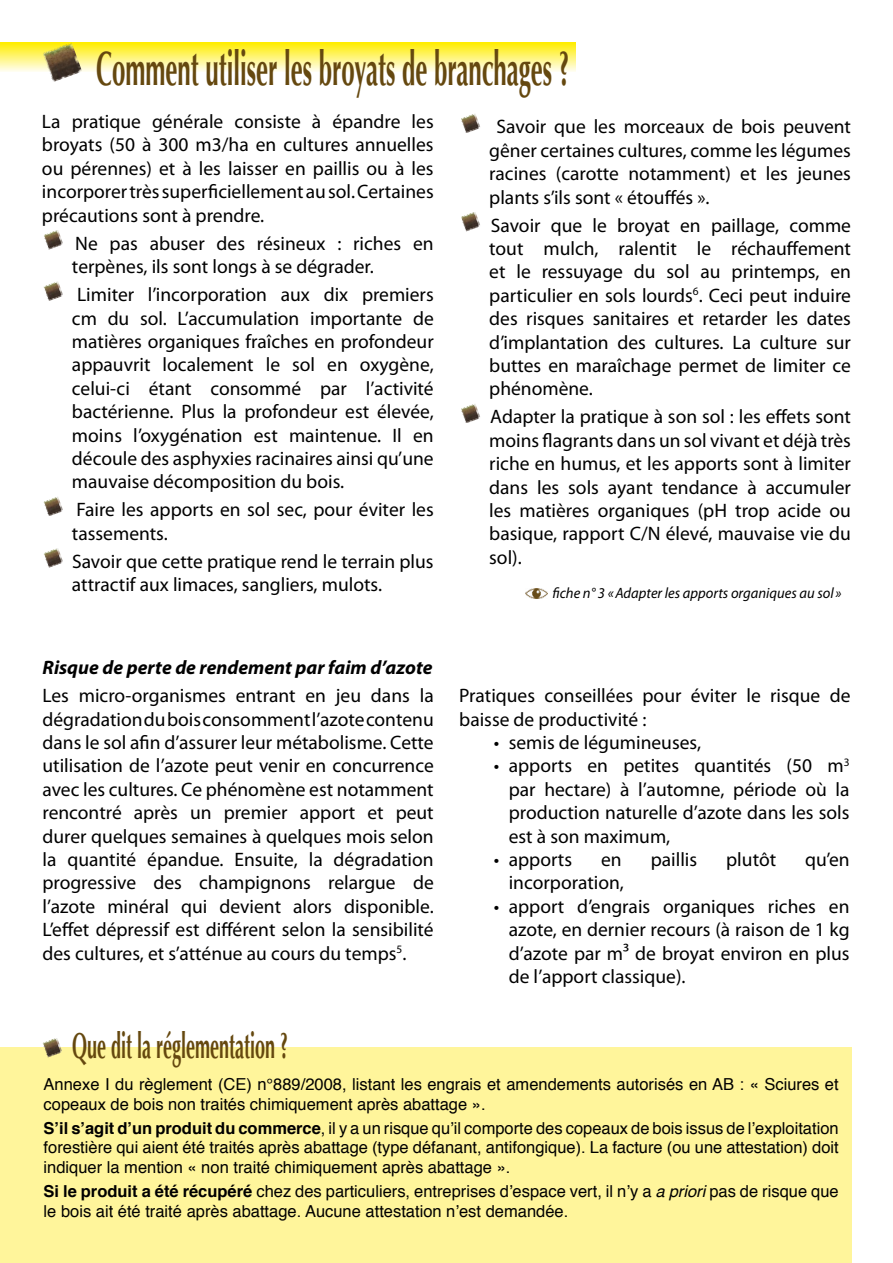
<style>
.page{position:relative;width:893px;height:1263px;background:#fff}
.page>*{position:absolute;margin:0;border:0;box-sizing:border-box;transform-origin:0 0}
.t1{font:700 48px "Optima";color:#65480f;scale:.5 1}
.t2{font:700 36px "Optima";color:#65480f;scale:.5 1}
.t3{font:19.5px/23.4px "Myriad Pro";color:#000;text-align:justify}
.t4{font:italic 700 19.5px "Myriad Pro";color:#000}
.t5{font:16.5px/19.8px "Helvetica";color:#000}
.t6{font:italic 15px "Myriad Pro";color:#000}
.s1{font-weight:700}
.s2{font-style:italic}
</style>
<div class="page">
<div style="left:0;top:1047px;width:851px;height:216px;background:#fff59b"></div>
<img style="left:43px;top:1038px;width:19px;height:19px">
<svg style="left:0;top:43px;width:575px;height:29px;background:#fff57b"></svg>
<img style="left:43px;top:43px;width:39px;height:39px">
<img style="left:44px;top:230px;width:19px;height:20px">
<img style="left:43px;top:281px;width:20px;height:20px">
<img style="left:43px;top:497px;width:20px;height:19px">
<img style="left:44px;top:548px;width:19px;height:20px">
<img style="left:461px;top:114px;width:19px;height:19px">
<img style="left:461px;top:212px;width:19px;height:19px">
<img style="left:461px;top:404px;width:19px;height:19px">
<img style="left:526px;top:588px;width:21px;height:10px">
<h1 class="t1" style="left:96px;top:41px;width:948px">Comment utiliser les broyats de branchages ?</h1>
<p class="t3" style="left:42px;top:109px;width:393px">La pratique générale consiste à épandre les broyats (50 à 300 m3/ha en cultures annuelles ou pérennes) et à les laisser en paillis ou à les incorporer très superficiellement au sol. Certaines précautions sont à prendre.</p>
<p class="t3" style="left:72px;top:231px;width:363px">Ne pas abuser des résineux : riches en terpènes, ils sont longs à se dégrader.</p>
<p class="t3" style="left:72px;top:283px;width:363px">Limiter l’incorporation aux dix premiers cm du sol. L’accumulation importante de matières organiques fraîches en profondeur appauvrit localement le sol en oxygène, celui-ci étant consommé par l’activité bactérienne. Plus la profondeur est élevée, moins l’oxygénation est maintenue. Il en découle des asphyxies racinaires ainsi qu’une mauvaise décomposition du bois.</p>
<p class="t3" style="left:72px;top:498px;width:363px">Faire les apports en sol sec, pour éviter les tassements.</p>
<p class="t3" style="left:72px;top:549px;width:363px">Savoir que cette pratique rend le terrain plus attractif aux limaces, sangliers, mulots.</p>
<p class="t3" style="left:489px;top:115px;width:363px;text-indent:7px">Savoir que les morceaux de bois peuvent gêner certaines cultures, comme les légumes racines (carotte notamment) et les jeunes plants s’ils sont « étouffés ».</p>
<p class="t3" style="left:489px;top:213px;width:363px">Savoir que le broyat en paillage, comme tout mulch, ralentit le réchauffement et le ressuyage du sol au printemps, en particulier en sols lourds<sup>6</sup>. Ceci peut induire des risques sanitaires et retarder les dates d’implantation des cultures. La culture sur buttes en maraîchage permet de limiter ce phénomène.</p>
<p class="t3" style="left:489px;top:405px;width:363px">Adapter la pratique à son sol : les effets sont moins flagrants dans un sol vivant et déjà très riche en humus, et les apports sont à limiter dans les sols ayant tendance à accumuler les matières organiques (pH trop acide ou basique, rapport C/N élevé, mauvaise vie du sol).</p>
<p class="t6" style="left:552px;top:584px;width:290px">fiche n° 3 «Adapter les apports organiques au sol »</p>
<p class="t4" style="left:43px;top:655px;width:391px">Risque de perte de rendement par faim d’azote</p>
<p class="t3" style="left:43px;top:683px;width:393px">Les micro-organismes entrant en jeu dans la dégradation du bois consomment l’azote contenu dans le sol afin d’assurer leur métabolisme. Cette utilisation de l’azote peut venir en concurrence avec les cultures. Ce phénomène est notamment rencontré après un premier apport et peut durer quelques semaines à quelques mois selon la quantité épandue. Ensuite, la dégradation progressive des champignons relargue de l’azote minéral qui devient alors disponible.<br>L’effet dépressif est différent selon la sensibilité des cultures, et s’atténue au cours du temps<sup>5</sup>.</p>
<p class="t3" style="left:459px;top:683px;width:393px">Pratiques conseillées pour éviter le risque de baisse de productivité :</p>
<p class="t3" style="left:494px;top:730px;width:209px">• semis de légumineuses,</p>
<p class="t3" style="left:509px;top:754px;width:342px;text-indent:-15px">• apports en petites quantités (50 m<sup>3 </sup>par hectare) à l’automne, période où la production naturelle d’azote dans les sols est à son maximum,</p>
<p class="t3" style="left:494px;top:847px;width:80px">• apports</p>
<p class="t3" style="left:601px;top:847px;width:22px">en</p>
<p class="t3" style="left:651px;top:847px;width:48px">paillis</p>
<p class="t3" style="left:726px;top:847px;width:51px">plutôt</p>
<p class="t3" style="left:805px;top:847px;width:46px">qu’en</p>
<p class="t3" style="left:509px;top:871px;width:117px">incorporation,</p>
<p class="t3" style="left:509px;top:894px;width:342px;text-indent:-15px">• apport d’engrais organiques riches en azote, en dernier recours (à raison de 1 kg d’azote par m³ de broyat environ en plus de l’apport classique).</p>
<h2 class="t2" style="left:72px;top:1024px;width:434px">Que dit la réglementation ?</h2>
<p class="t5" style="left:44px;top:1074px;width:797px">Annexe I du règlement (CE) n°889/2008, listant les engrais et amendements autorisés en AB : « Sciures et copeaux de bois non traités chimiquement après abattage ».</p>
<p class="t5" style="left:44px;top:1118px;width:797px;text-align:justify"><span class="s1">S’il s’agit d’un produit du commerce</span>, il y a un risque qu’il comporte des copeaux de bois issus de l’exploitation forestière qui aient été traités après abattage (type défanant, antifongique). La facture (ou une attestation) doit indiquer la mention « non traité chimiquement après abattage ».</p>
<p class="t5" style="left:44px;top:1182px;width:797px"><span class="s1">Si le produit a été récupéré</span> chez des particuliers, entreprises d’espace vert, il n’y a <span class="s2">a priori</span> pas de risque que le bois ait été traité après abattage. Aucune attestation n’est demandée.</p>
</div>
